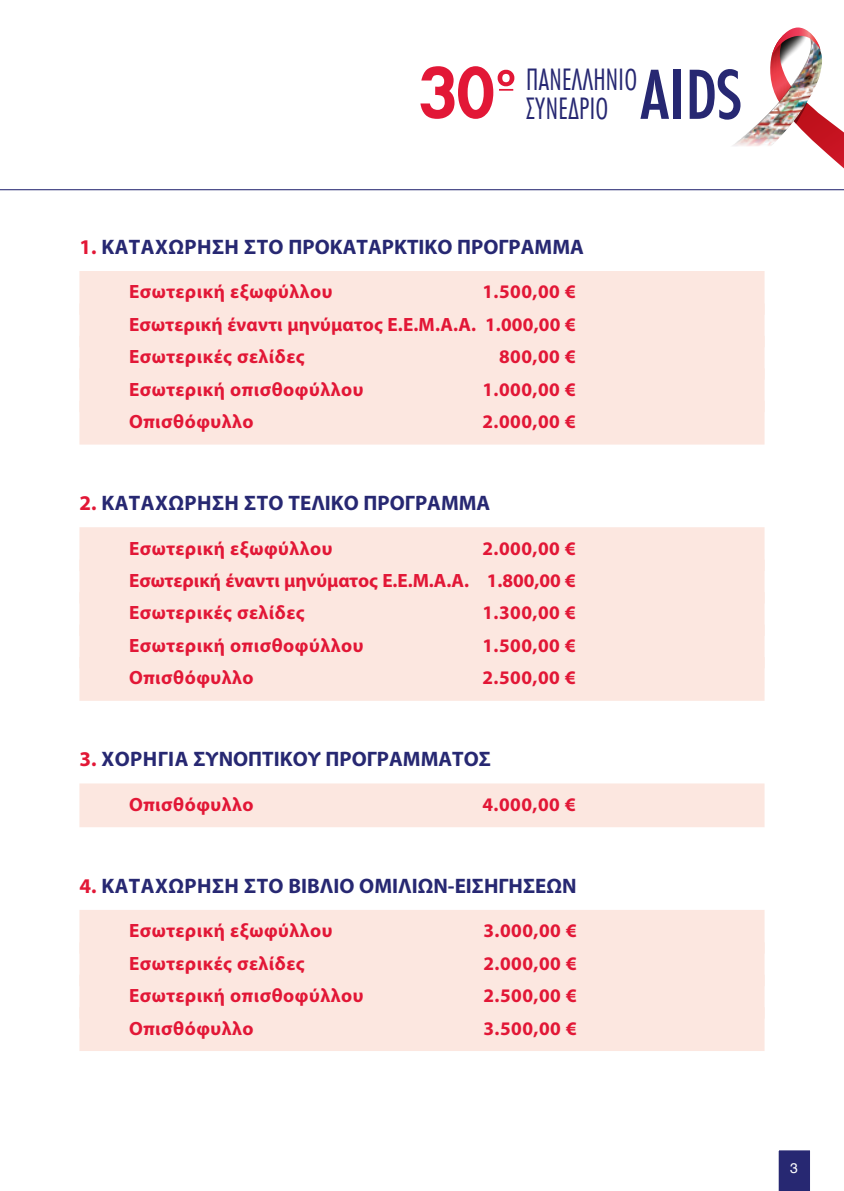
<style>
.page{position:relative;width:844px;height:1191px;background:#fff}
.page>*{position:absolute;margin:0;border:0;box-sizing:border-box;transform-origin:0 0}
.t1{font:500 condensed 73.67px "Futura Greek";color:#272872}
.t2{font:300 condensed 31.85px/28.3px "Futura Greek";letter-spacing:.01em;color:#272872}
.SubChapters{font:700 21px "Myriad Pro";color:#272872}
.Price_1{font:700 19.25px "Myriad Pro";letter-spacing:.025em;color:#e21736}
.Price_1-2{font:700 19.25px "Myriad Pro";color:#e21736}
.t3{font:14px "Helvetica";color:#fff}
.s1{color:#e21736}
</style>
<div class="page">
<svg style="left:778px;top:1150px;width:32px;height:41px"></svg>
<img style="left:733px;top:28px;width:110px;height:140px">
<svg style="left:420px;top:66px;width:94px;height:53px"></svg>
<hr style="left:0;top:189px;width:843px;height:1px;background:#272872">
<div style="left:79px;top:271px;width:685px;height:44px;background:#fce7e0"></div>
<div style="left:79px;top:303px;width:685px;height:44px;background:#fce7e0"></div>
<div style="left:79px;top:336px;width:685px;height:44px;background:#fce7e0"></div>
<div style="left:79px;top:368px;width:685px;height:44px;background:#fce7e0"></div>
<div style="left:79px;top:401px;width:685px;height:43px;background:#fce7e0"></div>
<div style="left:79px;top:527px;width:685px;height:44px;background:#fce7e0"></div>
<div style="left:79px;top:559px;width:685px;height:44px;background:#fce7e0"></div>
<div style="left:79px;top:592px;width:685px;height:44px;background:#fce7e0"></div>
<div style="left:79px;top:624px;width:685px;height:44px;background:#fce7e0"></div>
<div style="left:79px;top:657px;width:685px;height:44px;background:#fce7e0"></div>
<div style="left:79px;top:783px;width:685px;height:44px;background:#fce7e0"></div>
<div style="left:79px;top:910px;width:685px;height:43px;background:#fce7e0"></div>
<div style="left:79px;top:942px;width:685px;height:44px;background:#fce7e0"></div>
<div style="left:79px;top:974px;width:685px;height:44px;background:#fce7e0"></div>
<div style="left:79px;top:1007px;width:685px;height:44px;background:#fce7e0"></div>
<h2 class="t2" style="left:526px;top:66px;width:113px">ΠΑΝΕΛΛΗΝΙΟ<br>ΣΥΝΕΔΡΙΟ</h2>
<h1 class="t1" style="left:640px;top:55px;width:103px">AIDS</h1>
<p class="SubChapters" style="left:79px;top:233px;width:506px"><span class="s1">1.</span> ΚΑΤΑΧΩΡΗΣΗ ΣΤΟ ΠΡΟΚΑΤΑΡΚΤΙΚΟ ΠΡΟΓΡΑΜΜΑ</p>
<p class="Price_1" style="left:129px;top:279px;width:205px">Εσωτερική εξωφύλλου</p>
<p class="Price_1" style="left:482px;top:279px;width:95px">1.500,00 €</p>
<p class="Price_1" style="left:129px;top:312px;width:448px">Εσωτερική έναντι μηνύματος Ε.Ε.Μ.Α.Α. 1.000,00 €</p>
<p class="Price_1" style="left:129px;top:344px;width:177px">Εσωτερικές σελίδες</p>
<p class="Price_1" style="left:499px;top:344px;width:78px">800,00 €</p>
<p class="Price_1" style="left:129px;top:376px;width:236px">Εσωτερική οπισθοφύλλου</p>
<p class="Price_1" style="left:482px;top:376px;width:95px">1.000,00 €</p>
<p class="Price_1" style="left:129px;top:409px;width:126px">Οπισθόφυλλο</p>
<p class="Price_1" style="left:482px;top:409px;width:95px">2.000,00 €</p>
<p class="SubChapters" style="left:79px;top:489px;width:412px"><span class="s1">2.</span> ΚΑΤΑΧΩΡΗΣΗ ΣΤΟ ΤΕΛΙΚΟ ΠΡΟΓΡΑΜΜΑ</p>
<p class="Price_1" style="left:129px;top:535px;width:205px">Εσωτερική εξωφύλλου</p>
<p class="Price_1" style="left:482px;top:535px;width:95px">2.000,00 €</p>
<p class="Price_1-2" style="left:129px;top:568px;width:448px">Εσωτερική έναντι μηνύματος Ε.Ε.Μ.Α.Α. 1.800,00 €</p>
<p class="Price_1" style="left:129px;top:600px;width:177px">Εσωτερικές σελίδες</p>
<p class="Price_1" style="left:482px;top:600px;width:95px">1.300,00 €</p>
<p class="Price_1" style="left:129px;top:633px;width:236px">Εσωτερική οπισθοφύλλου</p>
<p class="Price_1" style="left:482px;top:633px;width:95px">1.500,00 €</p>
<p class="Price_1" style="left:129px;top:665px;width:126px">Οπισθόφυλλο</p>
<p class="Price_1" style="left:482px;top:665px;width:95px">2.500,00 €</p>
<p class="SubChapters" style="left:79px;top:745px;width:413px"><span class="s1">3.</span> ΧΟΡΗΓΙΑ ΣΥΝΟΠΤΙΚΟΥ ΠΡΟΓΡΑΜΜΑΤΟΣ</p>
<p class="Price_1" style="left:129px;top:791px;width:126px">Οπισθόφυλλο</p>
<p class="Price_1" style="left:482px;top:791px;width:95px">4.000,00 €</p>
<p class="SubChapters" style="left:79px;top:872px;width:498px"><span class="s1">4.</span> ΚΑΤΑΧΩΡΗΣΗ ΣΤΟ ΒΙΒΛΙΟ ΟΜΙΛΙΩΝ-ΕΙΣΗΓΗΣΕΩΝ</p>
<p class="Price_1" style="left:129px;top:918px;width:205px">Εσωτερική εξωφύλλου</p>
<p class="Price_1" style="left:483px;top:918px;width:95px">3.000,00 €</p>
<p class="Price_1" style="left:129px;top:950px;width:177px">Εσωτερικές σελίδες</p>
<p class="Price_1" style="left:483px;top:950px;width:95px">2.000,00 €</p>
<p class="Price_1" style="left:129px;top:983px;width:236px">Εσωτερική οπισθοφύλλου</p>
<p class="Price_1" style="left:483px;top:983px;width:95px">2.500,00 €</p>
<p class="Price_1" style="left:129px;top:1015px;width:126px">Οπισθόφυλλο</p>
<p class="Price_1" style="left:483px;top:1015px;width:95px">3.500,00 €</p>
<p class="t3" style="left:789px;top:1157px;width:9px">3</p>
</div>
